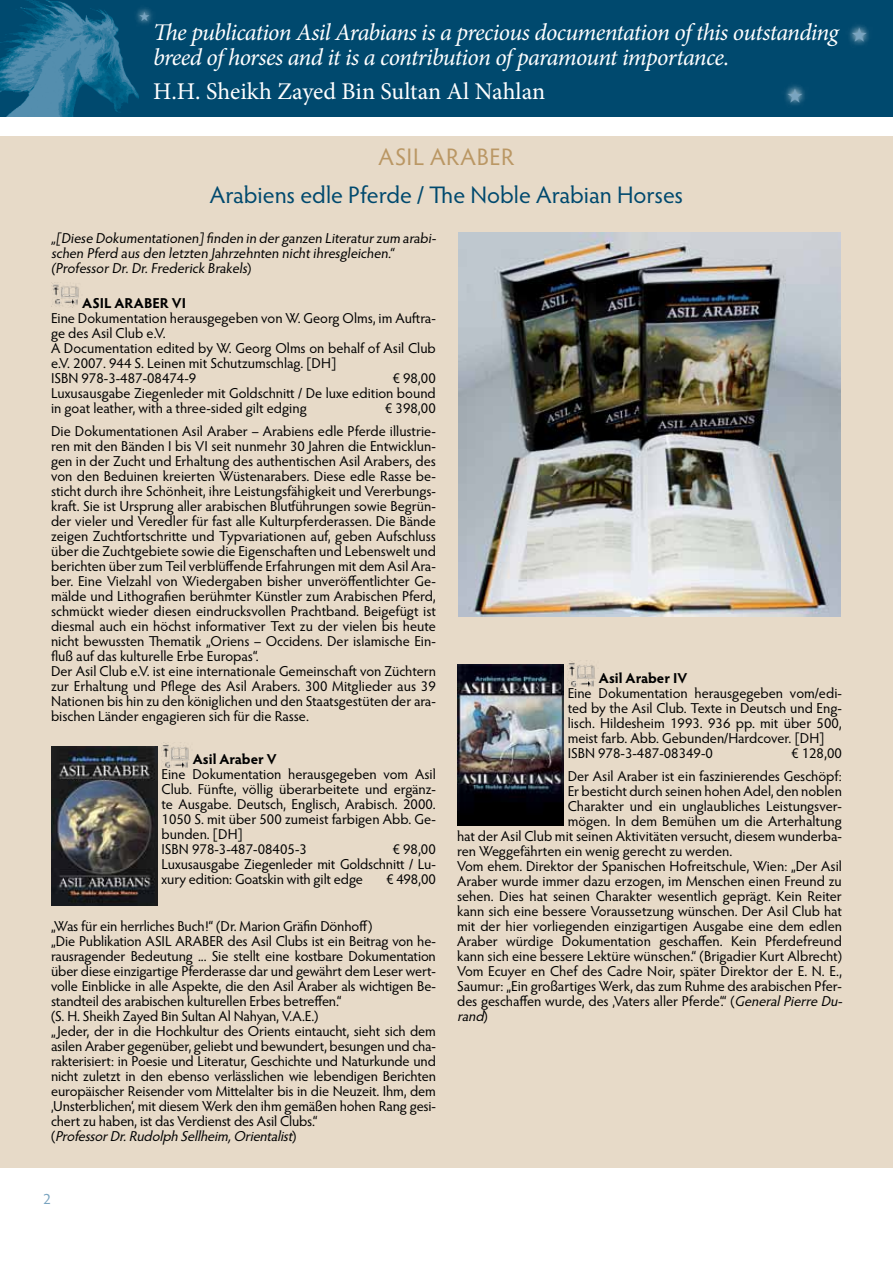
<style>
.page{position:relative;width:893px;height:1263px;background:#fff}
.page>*{position:absolute;margin:0;border:0;box-sizing:border-box;transform-origin:0 0}
.t1{font:italic 24px/25.5px "Minion Pro";letter-spacing:-.03em;color:#fff}
.t2{font:24px "Hypatia Sans Pro";color:#00496e}
.t3{font:24px "Minion Pro";color:#fff}
.t4{font:24px "Hypatia Sans Pro";letter-spacing:.03em;color:#ba9764}
.t5{font:15px "Hypatia Sans Pro";color:#79a4c0}
.t6{font:14.4px/15px "Hypatia Sans Pro";color:#000}
.t7{font:14.4px/15px "Hypatia Sans Pro";letter-spacing:-.175em;color:#000}
.t8{font:700 14.4px "Hypatia Sans Pro";color:#000}
.t9{font:italic 14.4px "Hypatia Sans Pro";color:#000}
.s1{font-style:italic}
.s2{font-style:normal}
</style>
<div class="page">
<div style="left:0;top:0;width:893px;height:117px;background:#00496e"></div>
<svg style="left:849px;top:25px;width:20px;height:20px"></svg>
<img style="left:0;top:0;width:139px;height:117px">
<svg style="left:134px;top:5px;width:18px;height:22px"></svg>
<svg style="left:785px;top:85px;width:20px;height:20px"></svg>
<div style="left:0;top:136px;width:893px;height:1031px;background:#e7dac8"></div>
<img style="left:51px;top:283px;width:28px;height:25px">
<img style="left:51px;top:747px;width:106px;height:159px">
<img style="left:162px;top:742px;width:27px;height:26px">
<img style="left:458px;top:233px;width:383px;height:383px">
<img style="left:457px;top:665px;width:106px;height:161px">
<img style="left:568px;top:660px;width:27px;height:27px">
<svg style="left:852px;top:27px;width:15px;height:15px"></svg>
<svg style="left:140px;top:11px;width:10px;height:10px"></svg>
<svg style="left:788px;top:88px;width:15px;height:14px"></svg>
<h1 class="t1" style="left:153px;top:19px;width:687px">The publication Asil Arabians is a precious documentation of this outstanding breed of horses and it is a contribution of paramount importance.</h1>
<h1 class="t3" style="left:153px;top:75px;width:394px">H.H. Sheikh Zayed Bin Sultan Al Nahlan</h1>
<h1 class="t4" style="left:379px;top:141px;width:137px">Asil Araber</h1>
<h1 class="t2" style="left:210px;top:178px;width:475px">Arabiens edle Pferde / The Noble Arabian Horses</h1>
<p class="t7" style="left:51px;top:231px;width:389px">„[Diese Dokumentationen] finden in der ganzen Literatur zum arabi&shy;schen Pferd aus den letzten Jahrzehnten nichtihresgleichen.“ (Professor Dr.Dr.Frederick Brakels)</p>
<p class="t8" style="left:82px;top:292px;width:105px">ASIL ARABER VI</p>
<p class="t6" style="left:51px;top:310px;width:386px">Eine Dokumentation herausgegeben von W. Georg Olms, im Auftra&shy;ge des Asil Club e.V.<br>A Documentation edited by W. Georg Olms on behalf of Asil Club e.V. 2007. 944 S. Leinen mit Schutzumschlag. [DH ]<br>IS BN 978-3-487-08474-9</p>
<p class="t6" style="left:51px;top:370px;width:386px;text-align:justify;text-indent:341px">€ 98,00<br>Luxusausgabe Ziegenleder mit Goldschnitt / De luxe edition bound in goat leather, with a three-sided gilt edging</p>
<p class="t6" style="left:51px;top:396px;width:386px;line-height:23.5px;text-align:right">€ 398,00<br>Die Dokumentationen Asil Araber – Arabiens edle Pferde illustrie-</p>
<p class="t6" style="left:51px;top:438px;width:386px">ren mit den Bänden I bis VI seit nunmehr 30 Jahren die Entwicklun&shy;gen in der Zucht und Erhaltung des authentischen Asil Arabers, des von den Beduinen kreierten Wüstenarabers. Diese edle Rasse be&shy;sticht durch ihre Schönheit, ihre Leistungsfähigkeit und Vererbungs&shy;kraft. Sie ist Ursprung aller arabischen Blutführungen sowie Begrün&shy;der vieler und Veredler für fast alle Kulturpferderassen. Die Bände zeigen Zuchtfortschritte und Typvariationen auf, geben Aufschluss über die Zuchtgebiete sowie die Eigenschaften und Lebenswelt und berichten über zum Teil verblüffende Erfahrungen mit dem Asil Ara&shy;ber. Eine Vielzahl von Wiedergaben bisher unveröffentlichter Ge&shy;mälde und Lithografien berühmter Künstler zum Arabischen Pferd, schmückt wieder diesen eindrucksvollen Prachtband. Beigefügt ist diesmal auch ein höchst informativer Text zu der vielen bis heute nicht bewussten Thematik „Oriens – Occidens. Der islamische Ein&shy;fluß auf das kulturelle Erbe Europas“.<br>Der Asil Club e.V. ist eine internationale Gemeinschaft von Züchtern zur Erhaltung und Pflege des Asil Arabers. 300 Mitglieder aus 39<br>Nationen bis hin zu den königlichen und den Staatsgestüten der ara&shy;bischen Länder engagieren sich für die Rasse.</p>
<p class="t8" style="left:193px;top:749px;width:86px">Asil Araber V</p>
<p class="t6" style="left:162px;top:766px;width:276px">Eine Dokumentation herausgegeben vom Asil Club. Fünfte, völlig überarbeitete und ergänz&shy;te Ausgabe. Deutsch, Englisch, Arabisch. 2000.<br>1050 S. mit über 500 zumeist farbigen Abb. Ge&shy;bunden. [DH]<br>ISBN 978-3-487-08405-3</p>
<p class="t6" style="left:162px;top:841px;width:276px;text-align:justify;text-indent:231px">€ 98,00<br>Luxusausgabe Ziegenleder mit Goldschnitt / Lu&shy;xury edition: Goatskin with gilt edge</p>
<p class="t6" style="left:386px;top:871px;width:51px">€ 498,00</p>
<p class="t6" style="left:51px;top:918px;width:386px">„Was für ein herrliches Buch!“ (Dr. Marion Gräfin Dönhoff)<br>„Die Publikation ASI L ARABER des Asil Clubs ist ein Beitrag von he&shy;rausragender Bedeutung ... Sie stellt eine kostbare Dokumentation über diese einzigartige Pferderasse dar und gewährt dem Leser wert&shy;volle Einblicke in alle Aspekte, die den Asil Araber als wichtigen Be&shy;standteil des arabischen kulturellen Erbes betreffen.“<br>(S. H. Sheikh Zayed Bin Sultan Al Nahyan, V.A.E.)<br>„Jeder, der in die Hochkultur des Orients eintaucht, sieht sich dem asilen Araber gegenüber, geliebt und bewundert, besungen und cha&shy;rakterisiert: in Poesie und Literatur, Geschichte und Naturkunde und nicht zuletzt in den ebenso verlässlichen wie lebendigen Berichten europäischer Reisender vom Mittelalter bis in die Neuzeit. Ihm, dem ‚Unsterblichen‘, mit diesem Werk den ihm gemäßen hohen Rang gesi&shy;chert zu haben, ist das Verdienst des Asil Clubs.“<br>( <span class="s1">ProfessorDr.RudolphSellheim,Orientalist</span>)</p>
<p class="t5" style="left:43px;top:1189px;width:9px">2</p>
<p class="t8" style="left:599px;top:667px;width:90px">Asil Araber IV</p>
<p class="t6" style="left:568px;top:685px;width:276px">Eine Dokumentation herausgegeben vom/edi&shy;ted by the Asil Club. Texte in Deutsch und Eng&shy;lisch. Hildesheim 1993. 936 pp. mit über 500, meist farb. Abb. Gebunden/Hardcover. [DH ] ISBN 978-3-487-08349-0</p>
<p class="t6" style="left:568px;top:740px;width:276px;line-height:23.5px;text-align:right">€ 128,00<br>Der Asil Araber ist ein faszinierendes Geschöpf:</p>
<p class="t6" style="left:568px;top:783px;width:276px">Er besticht durch seinen hohen Adel, den noblen</p>
<p class="t6" style="left:568px;top:798px;width:276px">Charakter und ein unglaubliches Leistungsver-</p>
<p class="t6" style="left:568px;top:813px;width:276px">mögen. In dem Bemühen um die Arterhaltung</p>
<p class="t6" style="left:457px;top:828px;width:386px">hat der Asil Club mit seinen Aktivitäten versucht, diesem wunderba-</p>
<p class="t6" style="left:457px;top:843px;width:277px">ren Weggefährten ein wenig gerecht zu werden.</p>
<p class="t6" style="left:457px;top:858px;width:386px">Vom ehem. Direktor der Spanischen Hofreitschule, Wien: „Der Asil</p>
<p class="t6" style="left:457px;top:873px;width:386px">Araber wurde immer dazu erzogen, im Menschen einen Freund zu</p>
<p class="t6" style="left:457px;top:888px;width:386px">sehen. Dies hat seinen Charakter wesentlich geprägt. Kein Reiter</p>
<p class="t6" style="left:457px;top:903px;width:386px">kann sich eine bessere Voraussetzung wünschen. Der Asil Club hat</p>
<p class="t6" style="left:457px;top:918px;width:386px">mit der hier vorliegenden einzigartigen Ausgabe eine dem edlen</p>
<p class="t6" style="left:457px;top:933px;width:386px">Araber würdige Dokumentation geschaffen. Kein Pferdefreund</p>
<p class="t6" style="left:457px;top:948px;width:386px">kann sich eine bessere Lektüre wünschen.“ (Brigadier Kurt Albrecht)</p>
<p class="t6" style="left:457px;top:963px;width:386px">Vom Ecuyer en Chef des Cadre Noir, später Direktor der E. N. E.,</p>
<p class="t6" style="left:457px;top:978px;width:386px">Saumur: „Ein großartiges Werk, das zum Ruhme des arabischen Pfer-</p>
<p class="t6" style="left:457px;top:993px;width:390px">des geschaffen wurde, des ‚Vaters aller Pferde‘.“ (<span class="s1">GeneralPierreDu-</span></p>
<p class="t9" style="left:457px;top:1006px;width:32px">rand<span class="s2">)</span></p>
</div>
